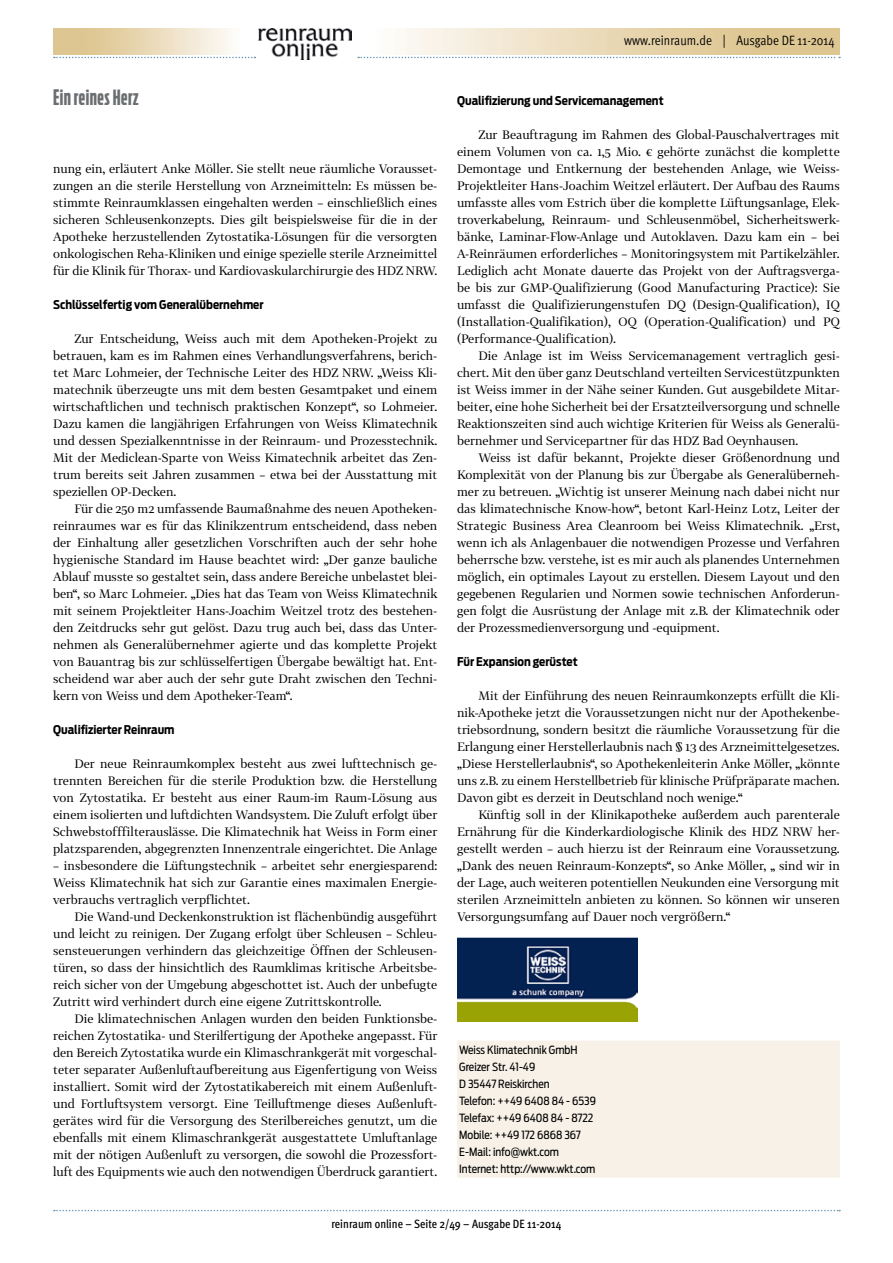
<style>
.page{position:relative;width:893px;height:1263px;background:#fff}
.page>*{position:absolute;margin:0;border:0;box-sizing:border-box;transform-origin:0 0}
.t1{font:700 21px "Antenna Comp";letter-spacing:.025em;color:#6b6e71}
.t2{font:13.5px "Meta OT Cond Norm";color:#000}
.t3{font:12px/17px "Tabac G2";color:#000;text-align:justify}
.t4{font:700 12px "Antenna Cond";color:#000}
.t5{font:500 condensed 12px "Meta OT";color:#000}
.t6{font:11.25px/17px "Antenna Cond";color:#000}
</style>
<div class="page">
<svg style="left:358px;top:57px;width:482px;height:1px"></svg>
<svg style="left:54px;top:57px;width:201px;height:1px"></svg>
<svg style="left:54px;top:1210px;width:786px;height:1px"></svg>
<img style="left:258px;top:29px;width:94px;height:31px">
<div style="left:457px;top:1040px;width:383px;height:18px;background:#f7f1e7"></div>
<div style="left:457px;top:1057px;width:383px;height:18px;background:#f7f1e7"></div>
<div style="left:457px;top:1074px;width:383px;height:18px;background:#f7f1e7"></div>
<div style="left:457px;top:1091px;width:383px;height:18px;background:#f7f1e7"></div>
<div style="left:457px;top:1108px;width:383px;height:18px;background:#f7f1e7"></div>
<div style="left:457px;top:1125px;width:383px;height:18px;background:#f7f1e7"></div>
<div style="left:457px;top:1143px;width:383px;height:18px;background:#f7f1e7"></div>
<div style="left:457px;top:1160px;width:383px;height:18px;background:#f7f1e7"></div>
<img style="left:457px;top:937px;width:181px;height:84px">
<h1 class="t1" style="left:53px;top:86px;width:87px">Ein reines Herz</h1>
<p class="t3" style="left:53px;top:160px;width:386px">nung ein, erläutert Anke Möller. Sie stellt neue räumliche Vorausset&shy;zungen an die sterile Herstellung von Arzneimitteln: Es müssen be&shy;stimmte Reinraumklassen eingehalten werden – einschließlich eines sicheren Schleusenkonzepts. Dies gilt beispielsweise für die in der Apotheke herzustellenden Zytostatika-Lösungen für die versorgten onkologischen Reha-Kliniken und einige spezielle sterile Arzneimittel für die Klinik für Thorax- und Kardiovaskularchirurgie des HDZ NRW.</p>
<p class="t4" style="left:53px;top:298px;width:212px">Schlüsselfertig vom Generalübernehmer</p>
<p class="t3" style="left:53px;top:330px;width:386px;text-indent:21px">Zur Entscheidung, Weiss auch mit dem Apotheken-Projekt zu betrauen, kam es im Rahmen eines Verhandlungsverfahrens, berich&shy;tet Marc Lohmeier, der Technische Leiter des HDZ NRW. „Weiss Kli&shy;matechnik überzeugte uns mit dem besten Gesamtpaket und einem wirtschaftlichen und technisch praktischen Konzept“, so Lohmeier.<br>Dazu kamen die langjährigen Erfahrungen von Weiss Klimatechnik und dessen Spezialkenntnisse in der Reinraum- und Prozesstechnik.<br>Mit der Mediclean-Sparte von Weiss Kimatechnik arbeitet das Zen&shy;trum bereits seit Jahren zusammen – etwa bei der Ausstattung mit speziellen OP-Decken.</p>
<p class="t3" style="left:53px;top:500px;width:386px;text-indent:21px">Für die 250 m2 umfassende Baumaßnahme des neuen Apotheken&shy;reinraumes war es für das Klinikzentrum entscheidend, dass neben der Einhaltung aller gesetzlichen Vorschriften auch der sehr hohe hygienische Standard im Hause beachtet wird: „Der ganze bauliche Ablauf musste so gestaltet sein, dass andere Bereiche unbelastet blei&shy;ben“, so Marc Lohmeier. „Dies hat das Team von Weiss Klimatechnik mit seinem Projektleiter Hans-Joachim Weitzel trotz des bestehen&shy;den Zeitdrucks sehr gut gelöst. Dazu trug auch bei, dass das Unter&shy;nehmen als Generalübernehmer agierte und das komplette Projekt von Bauantrag bis zur schlüsselfertigen Übergabe bewältigt hat. Ent&shy;scheidend war aber auch der sehr gute Draht zwischen den Techni&shy;kern von Weiss und dem Apotheker-Team“.</p>
<p class="t4" style="left:53px;top:723px;width:123px">Qualifizierter Reinraum</p>
<p class="t3" style="left:53px;top:755px;width:386px;text-indent:21px">Der neue Reinraumkomplex besteht aus zwei lufttechnisch ge&shy;trennten Bereichen für die sterile Produktion bzw. die Herstellung von Zytostatika. Er besteht aus einer Raum-im Raum-Lösung aus einem isolierten und luftdichten Wandsystem. Die Zuluft erfolgt über Schwebstofffilterauslässe. Die Klimatechnik hat Weiss in Form einer platzsparenden, abgegrenzten Innenzentrale eingerichtet. Die Anlage</p>
<p class="t3" style="left:53px;top:857px;width:386px">– insbesondere die Lüftungstechnik – arbeitet sehr energiesparend:<br>Weiss Klimatechnik hat sich zur Garantie eines maximalen Energie&shy;verbrauchs vertraglich verpflichtet.</p>
<p class="t3" style="left:53px;top:908px;width:386px;text-indent:21px">Die Wand-und Deckenkonstruktion ist flächenbündig ausgeführt und leicht zu reinigen. Der Zugang erfolgt über Schleusen – Schleu&shy;sensteuerungen verhindern das gleichzeitige Öffnen der Schleusen&shy;türen, so dass der hinsichtlich des Raumklimas kritische Arbeitsbe&shy;reich sicher von der Umgebung abgeschottet ist. Auch der unbefugte Zutritt wird verhindert durch eine eigene Zutrittskontrolle.</p>
<p class="t3" style="left:53px;top:1010px;width:386px;text-indent:21px">Die klimatechnischen Anlagen wurden den beiden Funktionsbe&shy;reichen Zytostatika- und Sterilfertigung der Apotheke angepasst. Für den Bereich Zytostatika wurde ein Klimaschrankgerät mit vorgeschal&shy;teter separater Außenluftaufbereitung aus Eigenfertigung von Weiss installiert. Somit wird der Zytostatikabereich mit einem Außenluft&shy;und Fortluftsystem versorgt. Eine Teilluftmenge dieses Außenluft&shy;gerätes wird für die Versorgung des Sterilbereiches genutzt, um die ebenfalls mit einem Klimaschrankgerät ausgestattete Umluftanlage mit der nötigen Außenluft zu versorgen, die sowohl die Prozessfort&shy;luft des Equipments wie auch den notwendigen Überdruck garantiert.</p>
<p class="t2" style="left:624px;top:32px;width:212px">www.reinraum.de | Ausgabe DE 11-2014</p>
<p class="t4" style="left:457px;top:94px;width:208px">Qualifizierung und Servicemanagement</p>
<p class="t3" style="left:457px;top:126px;width:384px;text-indent:21px">Zur Beauftragung im Rahmen des Global-Pauschalvertrages mit einem Volumen von ca. 1,5 Mio. € gehörte zunächst die komplette Demontage und Entkernung der bestehenden Anlage, wie Weiss-Projektleiter Hans-Joachim Weitzel erläutert. Der Aufbau des Raums umfasste alles vom Estrich über die komplette Lüftungsanlage, Elek&shy;troverkabelung, Reinraum- und Schleusenmöbel, Sicherheitswerk&shy;bänke, Laminar-Flow-Anlage und Autoklaven. Dazu kam ein – bei A-Reinräumen erforderliches – Monitoringsystem mit Partikelzähler.<br>Lediglich acht Monate dauerte das Projekt von der Auftragsverga&shy;be bis zur GMP-Qualifizierung (Good Manufacturing Practice): Sie umfasst die Qualifizierungenstufen DQ (Design-Qualification), IQ (Installation-Qualifikation), OQ (Operation-Qualification) und PQ (Performance-Qualification).</p>
<p class="t3" style="left:457px;top:347px;width:384px;text-indent:21px">Die Anlage ist im Weiss Servicemanagement vertraglich gesi&shy;chert. Mit den über ganz Deutschland verteilten Servicestützpunkten ist Weiss immer in der Nähe seiner Kunden. Gut ausgebildete Mitar&shy;beiter, eine hohe Sicherheit bei der Ersatzteilversorgung und schnelle Reaktionszeiten sind auch wichtige Kriterien für Weiss als Generalü&shy;bernehmer und Servicepartner für das HDZ Bad Oeynhausen.</p>
<p class="t3" style="left:457px;top:449px;width:384px;text-indent:21px">Weiss ist dafür bekannt, Projekte dieser Größenordnung und Komplexität von der Planung bis zur Übergabe als Generalüberneh&shy;mer zu betreuen. „Wichtig ist unserer Meinung nach dabei nicht nur das klimatechnische Know-how“, betont Karl-Heinz Lotz, Leiter der Strategic Business Area Cleanroom bei Weiss Klimatechnik. „Erst, wenn ich als Anlagenbauer die notwendigen Prozesse und Verfahren beherrsche bzw. verstehe, ist es mir auch als planendes Unternehmen möglich, ein optimales Layout zu erstellen. Diesem Layout und den gegebenen Regularien und Normen sowie technischen Anforderun&shy;gen folgt die Ausrüstung der Anlage mit z.B. der Klimatechnik oder der Prozessmedienversorgung und -equipment.</p>
<p class="t4" style="left:457px;top:655px;width:122px">Für Expansion gerüstet</p>
<p class="t3" style="left:457px;top:687px;width:384px;text-indent:21px">Mit der Einführung des neuen Reinraumkonzepts erfüllt die Kli&shy;nik-Apotheke jetzt die Voraussetzungen nicht nur der Apothekenbe&shy;triebsordnung, sondern besitzt die räumliche Voraussetzung für die Erlangung einer Herstellerlaubnis nach § 13 des Arzneimittelgesetzes. „Diese Herstellerlaubnis“, so Apothekenleiterin Anke Möller, „könnte uns z.B. zu einem Herstellbetrieb für klinische Prüfpräparate machen.<br>Davon gibt es derzeit in Deutschland noch wenige.“</p>
<p class="t3" style="left:457px;top:806px;width:384px;text-indent:21px">Künftig soll in der Klinikapotheke außerdem auch parenterale Ernährung für die Kinderkardiologische Klinik des HDZ NRW her&shy;gestellt werden – auch hierzu ist der Reinraum eine Voraussetzung. „Dank des neuen Reinraum-Konzepts“, so Anke Möller, „ sind wir in der Lage, auch weiteren potentiellen Neukunden eine Versorgung mit sterilen Arzneimitteln anbieten zu können. So können wir unseren Versorgungsumfang auf Dauer noch vergrößern.“</p>
<p class="t6" style="left:459px;top:1041px;width:138px">Weiss Klimatechnik GmbH<br>Greizer Str. 41-49<br>D 35447 Reiskirchen<br>Telefon: ++49 6408 84 - 6539<br>Telefax: ++49 6408 84 - 8722<br>Mobile: ++49 172 6868 367<br>E-Mail: info@wkt.com<br>Internet: http://www.wkt.com</p>
<p class="t5" style="left:331px;top:1216px;width:232px">reinraum online – Seite 2/49 – Ausgabe DE 11-2014</p>
</div>
